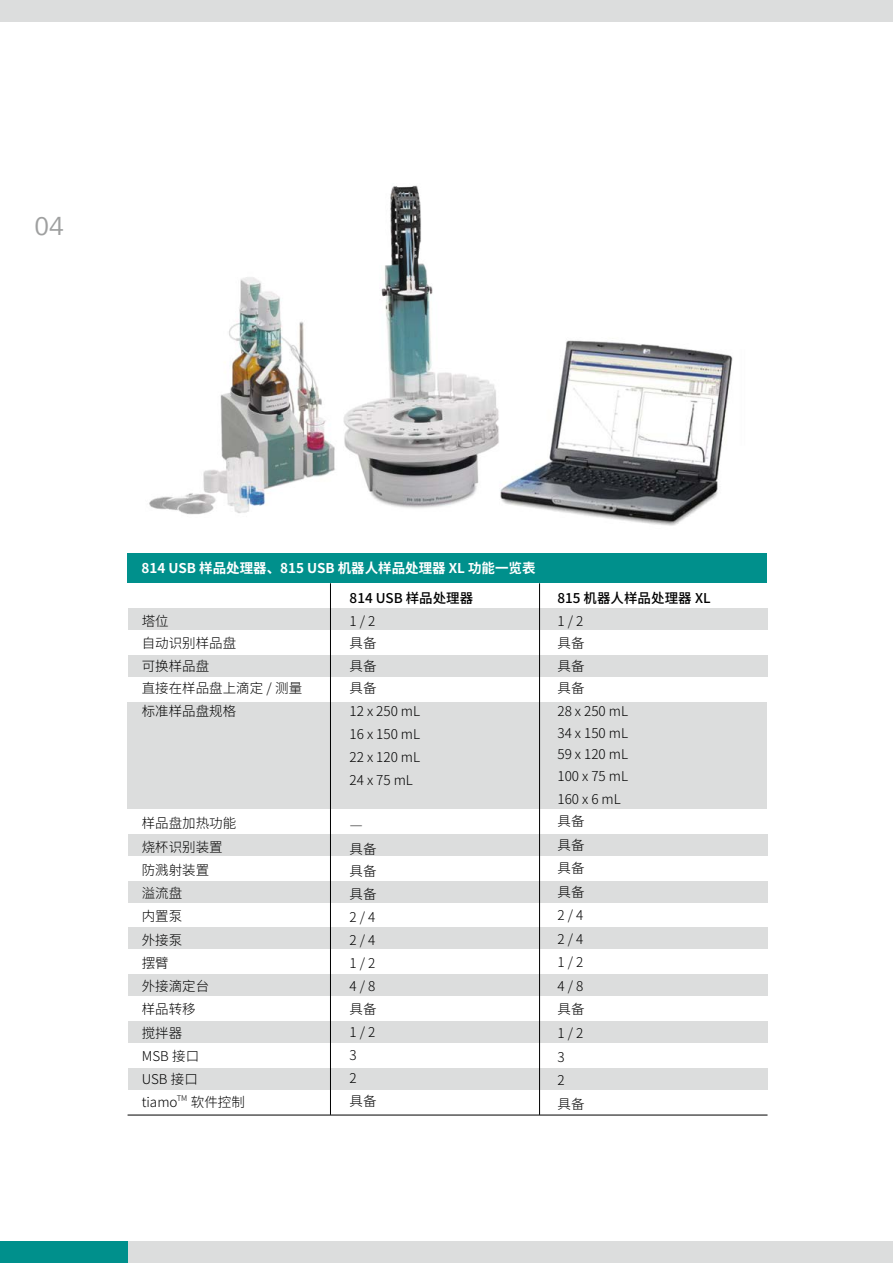
<style>
.page{position:relative;width:893px;height:1263px;background:#fff}
.page>*{position:absolute;margin:0;border:0;box-sizing:border-box;transform-origin:0 0}
.t1{font:27px "Frutiger Next LT";color:#9fa0a0}
.t2{font:300 13.5px/23px "Source Han Sans SC";color:#000}
.t3{font:700 13.5px "Source Han Sans SC";color:#fff}
.t4{font:500 13.5px "Source Han Sans SC";color:#000}
.t5{font:300 7.8px "Source Han Sans SC";color:#000}
</style>
<div class="page">
<div style="left:0;top:1242px;width:893px;height:21px;background:#dcdddd"></div>
<div style="left:0;top:0;width:893px;height:21px;background:#dcdddd"></div>
<div style="left:0;top:1242px;width:128px;height:21px;background:#00908c"></div>
<div style="left:128px;top:553px;width:639px;height:30px;background:#00908c"></div>
<div style="left:128px;top:609px;width:639px;height:21px;background:#dcdddd"></div>
<div style="left:128px;top:655px;width:639px;height:22px;background:#dcdddd"></div>
<div style="left:128px;top:834px;width:639px;height:21px;background:#dcdddd"></div>
<div style="left:128px;top:881px;width:639px;height:21px;background:#dcdddd"></div>
<div style="left:128px;top:928px;width:639px;height:21px;background:#dcdddd"></div>
<div style="left:128px;top:974px;width:639px;height:22px;background:#dcdddd"></div>
<div style="left:128px;top:1021px;width:639px;height:21px;background:#dcdddd"></div>
<div style="left:128px;top:1068px;width:639px;height:21px;background:#dcdddd"></div>
<div style="left:128px;top:702px;width:639px;height:107px;background:#dcdddd"></div>
<hr style="left:330px;top:583px;width:1px;height:532px;background:#000">
<hr style="left:128px;top:1115px;width:639px;height:1px;background:#000">
<hr style="left:539px;top:583px;width:1px;height:532px;background:#000">
<img style="left:149px;top:185px;width:584px;height:341px">
<h1 class="t1" style="left:35px;top:211px;width:31px">04</h1>
<p class="t3" style="left:142px;top:561px;width:395px">814 USB 样品处理器、815 USB 机器人样品处理器 XL 功能一览表</p>
<p class="t2" style="left:142px;top:610px;width:162px;line-height:22.5px">塔位<br>自动识别样品盘<br>可换样品盘<br>直接在样品盘上滴定 / 测量标准样品盘规格</p>
<p class="t2" style="left:142px;top:812px;width:96px">样品盘加热功能烧杯识别装置防溅射装置<br>溢流盘<br>内置泵<br>外接泵<br>摆臂<br>外接滴定台<br>样品转移<br>搅拌器<br>MSB 接口<br>USB 接口tiamo</p>
<p class="t5" style="left:177px;top:1093px;width:12px">TM</p>
<p class="t2" style="left:191px;top:1091px;width:55px">软件控制</p>
<p class="t4" style="left:350px;top:591px;width:125px">814 USB 样品处理器</p>
<p class="t2" style="left:350px;top:610px;width:72px">1 / 2<br>具备<br>具备<br>具备<br>12 x 250 mL<br>16 x 150 mL<br>22 x 120 mL<br>24 x 75 mL</p>
<p class="t2" style="left:350px;top:814px;width:28px">—具备具备具备<br>2 / 4<br>2 / 4<br>1 / 2<br>4 / 8具备<br>1 / 2<br>3<br>2<br>具备</p>
<p class="t4" style="left:557px;top:591px;width:155px">815 机器人样品处理器 XL</p>
<p class="t2" style="left:557px;top:610px;width:72px">1 / 2<br>具备<br>具备<br>具备<br>28 x 250 mL<br>34 x 150 mL<br>59 x 120 mL<br>100 x 75 mL<br>160 x 6 mL具备<br>具备<br>具备<br>具备<br>2 / 4<br>2 / 4<br>1 / 2<br>4 / 8<br>具备<br>1 / 2<br>3<br>2<br>具备</p>
</div>
